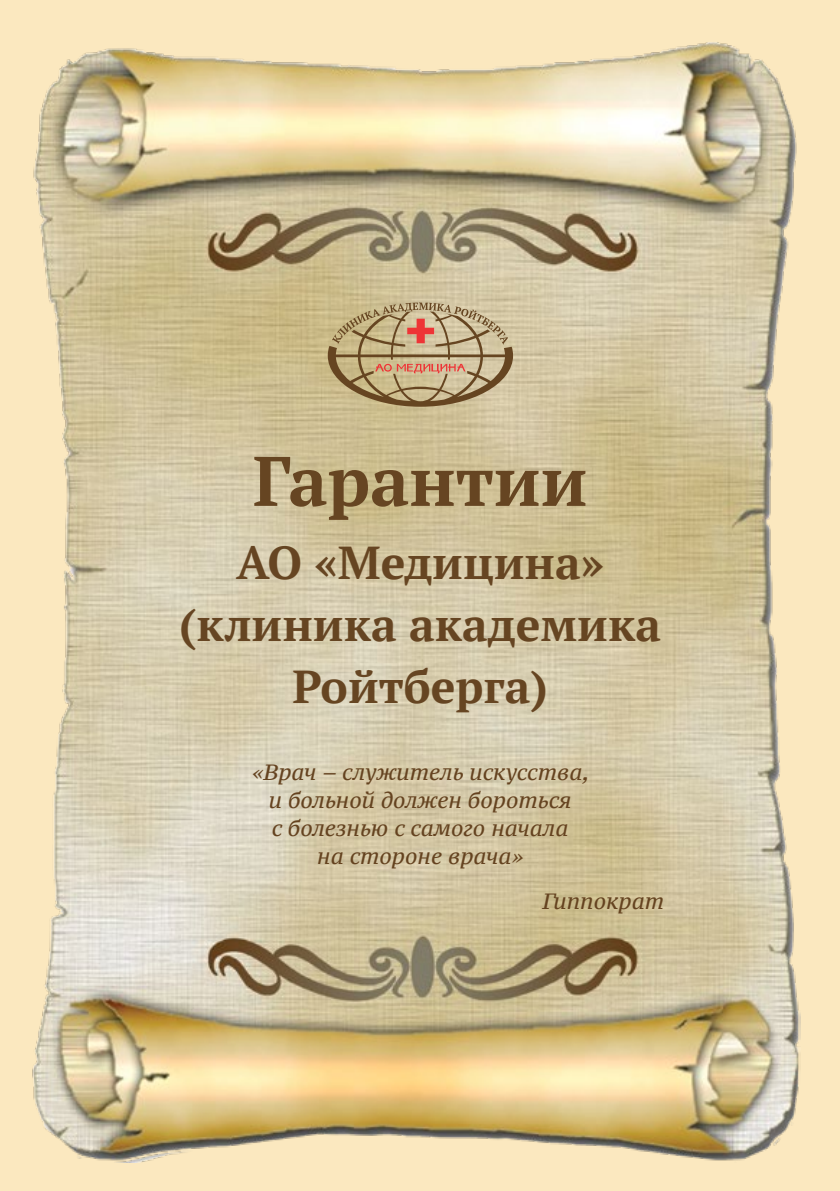
<style>
.page{position:relative;width:840px;height:1191px;background:#fff}
.page>*{position:absolute;margin:0;border:0;box-sizing:border-box;transform-origin:0 0}
.t1{font:700 70px "PT Serif";color:#664522}
.t2{font:700 46px/62px "PT Serif";color:#664522;text-align:center}
.t3{font:italic 22px/28px "PT Serif Caption";color:#654320;text-align:center}
</style>
<div class="page">
<div style="left:0;top:0;width:839px;height:1191px;background:#fbe8bf"></div>
<img style="left:32px;top:42px;width:767px;height:1120px">
<svg style="left:327px;top:302px;width:186px;height:105px;background:#bba37c"></svg>
<h1 class="t1" style="left:253px;top:434px;width:336px">Гарантии</h1>
<h2 class="t2" style="left:179px;top:531px;width:483px">АО «Медицина» (клиника академика<br>Ройтберга)</h2>
<p class="t3" style="left:252px;top:758px;width:338px">«Врач – служитель искусства, и больной должен бороться<br>с болезнью с самого начала<br>на стороне врача»</p>
<p class="t3" style="left:542px;top:887px;width:123px">Гиппократ</p>
</div>
